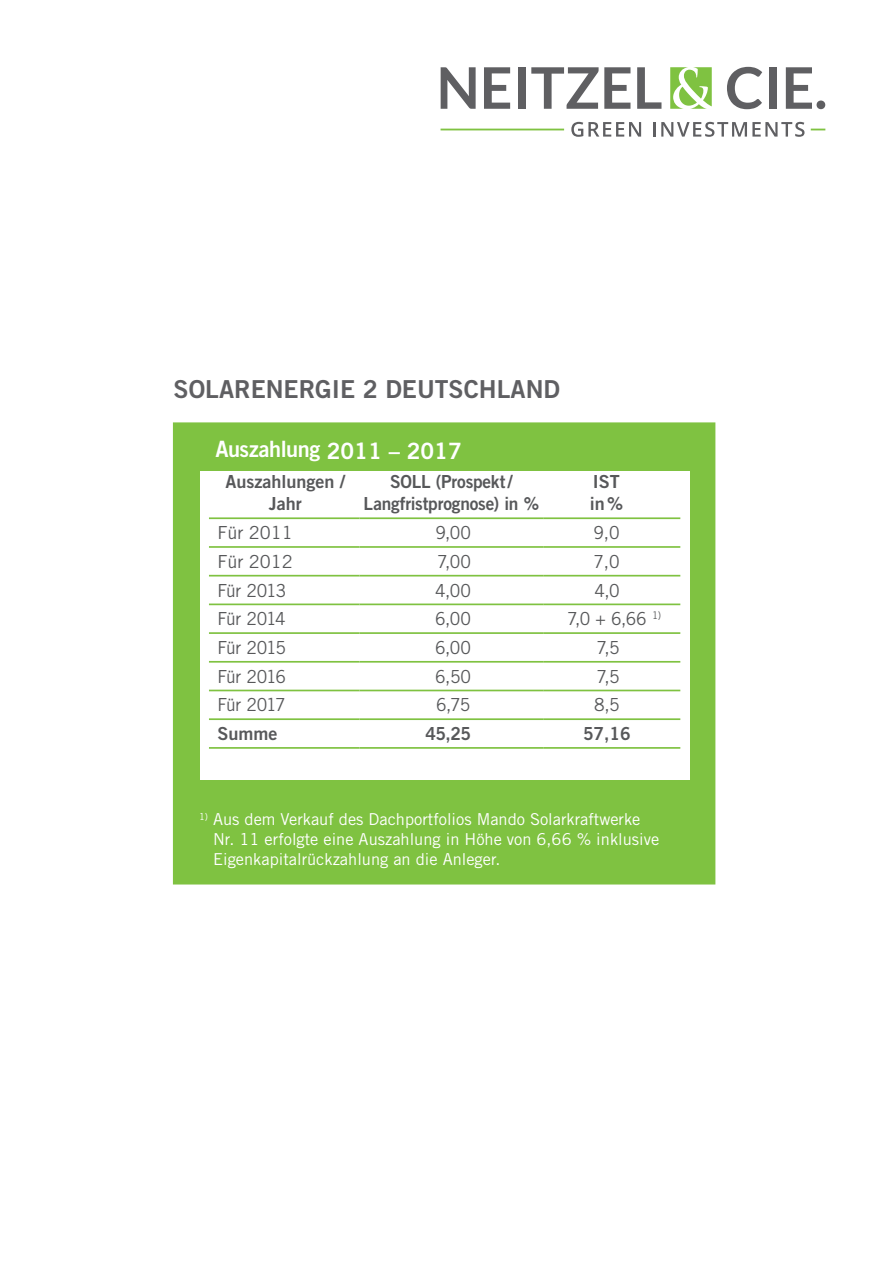
<style>
.page{position:relative;width:893px;height:1263px;background:#fff}
.page>*{position:absolute;margin:0;border:0;box-sizing:border-box;transform-origin:0 0}
.t1{font:24.75px "Trade Gothic LT Pro Bd 2";color:#5f5f62}
.t2{font:22.5px "Trade Gothic LT Pro Bd 2";letter-spacing:-.005em;color:#fff;scale:.96 1}
.t3{font:18px "Trade Gothic LT Pro";letter-spacing:-.015em;color:#57585a;scale:.96 1}
.t4{font:18px/21.6px "Trade Gothic LT Pro Bd 2";color:#57585a;text-align:center;scale:.96 1}
.t5{font:18px/21.6px "Trade Gothic LT Pro Bd 2";color:#57585a;text-align:center}
.t6{font:18px "Trade Gothic LT Pro";letter-spacing:-.015em;color:#57585a}
.t7{font:16.35px/19.6px "Trade Gothic LT Pro";color:#fff}
</style>
<div class="page">
<svg style="left:441px;top:67px;width:35px;height:42px"></svg>
<svg style="left:484px;top:67px;width:26px;height:42px"></svg>
<div style="left:518px;top:67px;width:7px;height:42px;background:#5f5f62"></div>
<svg style="left:531px;top:67px;width:99px;height:42px"></svg>
<svg style="left:637px;top:67px;width:24px;height:42px"></svg>
<svg style="left:727px;top:67px;width:35px;height:42px"></svg>
<div style="left:769px;top:67px;width:7px;height:42px;background:#5f5f62"></div>
<svg style="left:786px;top:67px;width:39px;height:42px"></svg>
<svg style="left:670px;top:67px;width:42px;height:42px"></svg>
<svg style="left:571px;top:122px;width:70px;height:15px"></svg>
<hr style="left:653px;top:122px;width:3px;height:15px;background:#5f5f62">
<svg style="left:661px;top:122px;width:143px;height:15px"></svg>
<hr style="left:441px;top:129px;width:123px;height:1px;background:#7fc241">
<svg style="left:811px;top:129px;width:14px;height:1px"></svg>
<div style="left:173px;top:422px;width:542px;height:462px;background:#7fc241"></div>
<div style="left:200px;top:471px;width:490px;height:309px;background:#fff"></div>
<hr style="left:209px;top:517px;width:150px;height:2px;background:#7fc241">
<hr style="left:359px;top:517px;width:184px;height:2px;background:#7fc241">
<hr style="left:543px;top:517px;width:137px;height:2px;background:#7fc241">
<hr style="left:209px;top:546px;width:150px;height:2px;background:#7fc241">
<hr style="left:359px;top:546px;width:184px;height:2px;background:#7fc241">
<hr style="left:543px;top:546px;width:137px;height:2px;background:#7fc241">
<hr style="left:209px;top:575px;width:150px;height:1px;background:#7fc241">
<hr style="left:359px;top:575px;width:184px;height:1px;background:#7fc241">
<hr style="left:543px;top:575px;width:137px;height:1px;background:#7fc241">
<hr style="left:209px;top:603px;width:150px;height:2px;background:#7fc241">
<hr style="left:359px;top:603px;width:184px;height:2px;background:#7fc241">
<hr style="left:543px;top:603px;width:137px;height:2px;background:#7fc241">
<hr style="left:209px;top:632px;width:150px;height:2px;background:#7fc241">
<hr style="left:359px;top:632px;width:184px;height:2px;background:#7fc241">
<hr style="left:543px;top:632px;width:137px;height:2px;background:#7fc241">
<hr style="left:209px;top:661px;width:150px;height:2px;background:#7fc241">
<hr style="left:359px;top:661px;width:184px;height:2px;background:#7fc241">
<hr style="left:543px;top:661px;width:137px;height:2px;background:#7fc241">
<hr style="left:209px;top:690px;width:150px;height:1px;background:#7fc241">
<hr style="left:359px;top:690px;width:184px;height:1px;background:#7fc241">
<hr style="left:543px;top:690px;width:137px;height:1px;background:#7fc241">
<hr style="left:209px;top:718px;width:150px;height:2px;background:#7fc241">
<hr style="left:359px;top:718px;width:184px;height:2px;background:#7fc241">
<hr style="left:543px;top:718px;width:137px;height:2px;background:#7fc241">
<hr style="left:209px;top:747px;width:150px;height:2px;background:#7fc241">
<hr style="left:359px;top:747px;width:184px;height:2px;background:#7fc241">
<hr style="left:543px;top:747px;width:137px;height:2px;background:#7fc241">
<hr style="left:209px;top:466px;width:150px;height:2px;background:#7fc241">
<hr style="left:359px;top:466px;width:184px;height:2px;background:#7fc241">
<hr style="left:543px;top:466px;width:137px;height:2px;background:#7fc241">
<h1 class="t1" style="left:174px;top:374px;width:388px">SOLARENERGIE 2 DEUTSCHLAND</h1>
<h2 class="t2" style="left:215px;top:435px;width:258px">Auszahlung 2011 – 2017</h2>
<p class="t5" style="left:226px;top:471px;width:121px">Auszahlungen /<br>Jahr</p>
<p class="t4" style="left:364px;top:471px;width:184px">SOLL (Prospekt/<br>Langfristprognose) in %</p>
<p class="t5" style="left:590px;top:471px;width:35px;text-align:left">IST in%</p>
<p class="t6" style="left:217px;top:522px;width:77px">Für 2011</p>
<p class="t3" style="left:436px;top:522px;width:39px">9,00</p>
<p class="t3" style="left:593px;top:522px;width:29px">9,0</p>
<p class="t6" style="left:217px;top:550px;width:77px">Für 2012</p>
<p class="t3" style="left:437px;top:550px;width:37px">7,00</p>
<p class="t3" style="left:593px;top:550px;width:29px">7,0</p>
<p class="t3" style="left:217px;top:579px;width:73px">Für 2013</p>
<p class="t3" style="left:435px;top:579px;width:39px">4,00</p>
<p class="t3" style="left:594px;top:579px;width:28px">4,0</p>
<p class="t3" style="left:217px;top:608px;width:73px">Für 2014</p>
<p class="t3" style="left:435px;top:608px;width:39px">6,00</p>
<p class="t3" style="left:567px;top:608px;width:100px">7,0 + 6,66 <sup>1)</sup></p>
<p class="t3" style="left:217px;top:637px;width:73px">Für 2015</p>
<p class="t3" style="left:435px;top:637px;width:39px">6,00</p>
<p class="t3" style="left:596px;top:637px;width:26px">7,5</p>
<p class="t3" style="left:217px;top:665px;width:73px">Für 2016</p>
<p class="t3" style="left:435px;top:665px;width:39px">6,50</p>
<p class="t3" style="left:596px;top:665px;width:26px">7,5</p>
<p class="t3" style="left:217px;top:694px;width:73px">Für 2017</p>
<p class="t3" style="left:436px;top:694px;width:37px">6,75</p>
<p class="t3" style="left:594px;top:694px;width:28px">8,5</p>
<p class="t5" style="left:217px;top:722px;width:61px">Summe</p>
<p class="t4" style="left:426px;top:722px;width:49px">45,25</p>
<p class="t4" style="left:583px;top:722px;width:51px">57,16</p>
<p class="t7" style="left:213px;top:809px;width:448px;text-indent:-14px"><sup>1)</sup> Aus dem Verkauf des Dachportfolios Mando Solarkraftwerke<br>Nr. 11 erfolgte eine Auszahlung in Höhe von 6,66 % inklusive<br>Eigenkapitalrückzahlung an die Anleger.</p>
</div>
